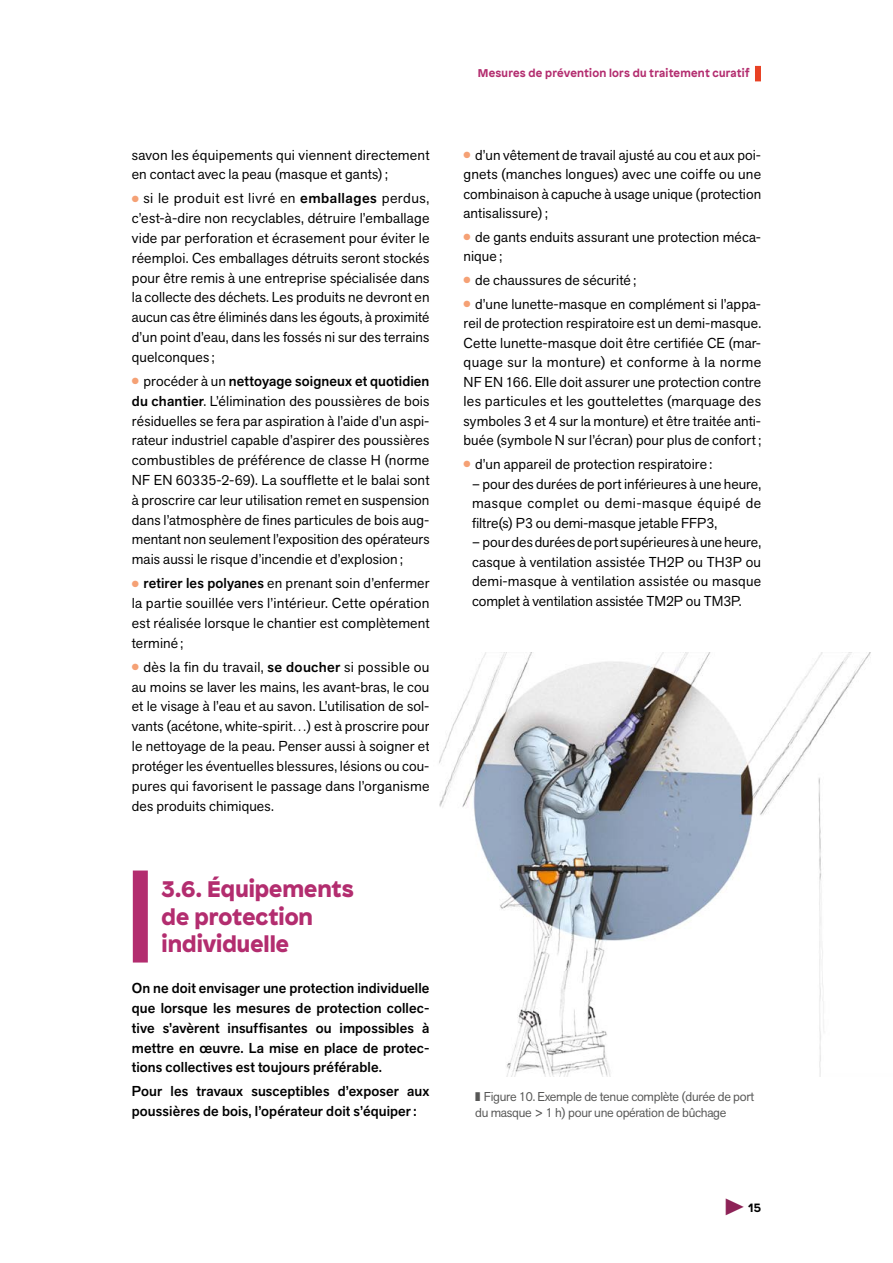
<style>
.page{position:relative;width:893px;height:1263px;background:#fff}
.page>*{position:absolute;margin:0;border:0;box-sizing:border-box;transform-origin:0 0}
.t1{font:900 22.5px/27.3px "Patron";color:#b32d6f}
.t2{font:14.25px/19.8px "Akzid Grtsk Next";letter-spacing:.01em;color:#000;text-align:justify}
.t3{font:500 14.25px/19.8px "Akzid Grtsk Next";letter-spacing:.01em;color:#000;text-align:justify}
.t4{font:12.75px/15.8px "Akzid Grtsk Next";letter-spacing:-.02em;color:#575756}
.t5{font:700 12px "Patron";color:#000}
.t6{font:700 11.25px "Patron";letter-spacing:.015em;color:#b32d6f}
.s1{color:#f5a175}
.s2{font-weight:500}
.s3{color:#8d2357}
</style>
<div class="page">
<div style="left:755px;top:66px;width:6px;height:15px;background:#e84124"></div>
<div style="left:133px;top:870px;width:15px;height:92px;background:#b32d6f"></div>
<img style="left:439px;top:653px;width:432px;height:423px">
<p class="t2" style="left:132px;top:145px;width:299px">savon les équipements qui viennent directement en contact avec la peau (masque et gants);</p>
<p class="t2" style="left:132px;top:188px;width:299px"><span class="s1">●</span> si le produit est livré en <span class="s2">emballages</span> perdus, c’est-à-dire non recyclables, détruire l’emballage vide par perforation et écrasement pour éviter le réemploi. Ces emballages détruits seront stockés pour être remis à une entreprise spécialisée dans la collecte des déchets. Les produits ne devront en aucun cas être éliminés dans les égouts, à proximité d’un point d’eau, dans les fossés ni sur des terrains quelconques ;</p>
<p class="t2" style="left:132px;top:371px;width:299px"><span class="s1">●</span> procéder à un <span class="s2">nettoyage soigneux et quotidien du chantier</span>. L’élimination des poussières de bois résiduelles se fera par aspiration à l’aide d’un aspi&shy;rateur industriel capable d’aspirer des poussières combustibles de préférence de classe H (norme NF EN 60335-2-69). La soufflette et le balai sont à proscrire car leur utilisation remet en suspension dans l’atmosphère de fines particules de bois aug&shy;mentant non seulement l’exposition des opérateurs mais aussi le risque d’incendie et d’explosion;</p>
<p class="t2" style="left:132px;top:573px;width:299px"><span class="s1">●</span> <span class="s2">retirer les polyanes</span> en prenant soin d’enfermer la partie souillée vers l’intérieur. Cette opération est réalisée lorsque le chantier est complètement terminé;</p>
<p class="t2" style="left:132px;top:657px;width:299px"><span class="s1">●</span> dès la fin du travail, <span class="s2">se doucher</span> si possible ou au moins se laver les mains, les avant-bras, le cou et le visage à l’eau et au savon. L’utilisation de sol&shy;vants (acétone, white-spirit…) est à proscrire pour le nettoyage de la peau. Penser aussi à soigner et protéger les éventuelles blessures, lésions ou cou&shy;pures qui favorisent le passage dans l’organisme des produits chimiques.</p>
<p class="t6" style="left:478px;top:64px;width:273px">Mesures de prévention lors du traitement curatif</p>
<p class="t2" style="left:463px;top:145px;width:299px"><span class="s1">●</span> d’un vêtement de travail ajusté au cou et aux poi&shy;gnets (manches longues) avec une coiffe ou une combinaison à capuche à usage unique (protection antisalissure);</p>
<p class="t2" style="left:463px;top:227px;width:299px"><span class="s1">●</span> de gants enduits assurant une protection méca&shy;nique;</p>
<p class="t2" style="left:463px;top:270px;width:174px"><span class="s1">●</span> de chaussures de sécurité;</p>
<p class="t2" style="left:463px;top:294px;width:299px"><span class="s1">●</span> d’une lunette-masque en complément si l’appa&shy;reil de protection respiratoire est un demi-masque.<br>Cette lunette-masque doit être certifiée CE (mar&shy;quage sur la monture) et conforme à la norme NF EN 166. Elle doit assurer une protection contre les particules et les gouttelettes (marquage des symboles 3 et 4 sur la monture) et être traitée anti&shy;buée (symbole N sur l’écran) pour plus de confort;</p>
<p class="t2" style="left:463px;top:454px;width:250px"><span class="s1">●</span> d’un appareil de protection respiratoire:</p>
<p class="t2" style="left:472px;top:474px;width:291px">– pour des durées de port inférieures à une heure, masque complet ou demi-masque équipé de filtre(s) P3 ou demi-masque jetable FFP3,</p>
<p class="t2" style="left:472px;top:532px;width:291px">– pour des durées de port supérieures à une heure, casque à ventilation assistée TH2P ou TH3P ou demi-masque à ventilation assistée ou masque complet à ventilation assistée TM2P ou TM3P.</p>
<h1 class="t1" style="left:162px;top:874px;width:194px">3.6. Équipements de protection individuelle</h1>
<p class="t3" style="left:132px;top:978px;width:299px">On ne doit envisager une protection individuelle que lorsque les mesures de protection collec&shy;tive s’avèrent insuffisantes ou impossibles à mettre en œuvre. La mise en place de protec&shy;tions collectives est toujours préférable.</p>
<p class="t3" style="left:132px;top:1081px;width:299px">Pour les travaux susceptibles d’exposer aux poussières de bois, l’opérateur doit s’équiper:</p>
<p class="t4" style="left:475px;top:1088px;width:280px">❚ Figure 10. Exemple de tenue complète (durée de port du masque &gt; 1 h) pour une opération de bûchage</p>
<p class="t5" style="left:724px;top:1198px;width:39px"><span class="s3">◆</span> 15</p>
</div>
